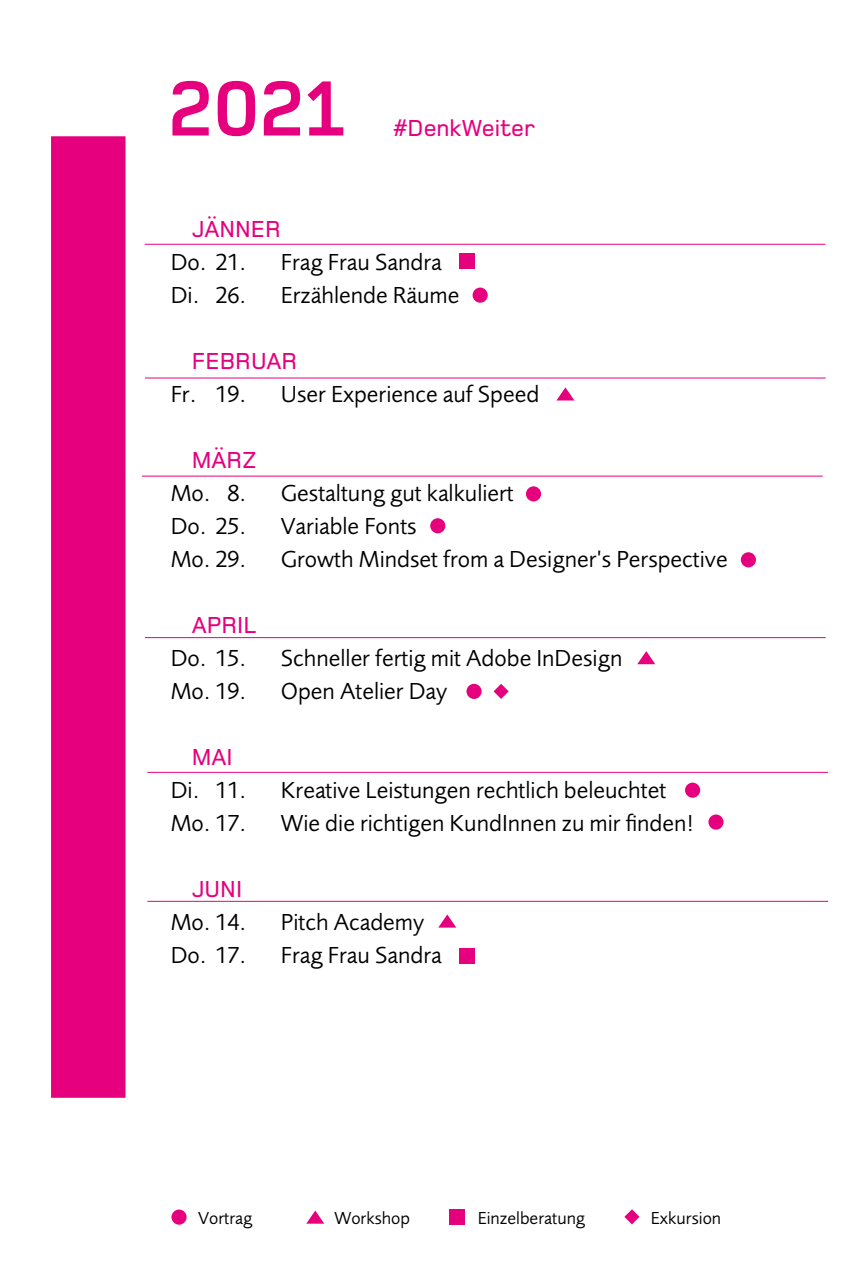
<style>
.page{position:relative;width:868px;height:1276px;background:#fff}
.page>*{position:absolute;margin:0;border:0;box-sizing:border-box;transform-origin:0 0}
.t1{font:700 81px "Foundry Monoline";color:#e6007d}
.t2{font:24px/33px "Foundry Sans";color:#000}
.t3{font:500 24px "Foundry Monoline";color:#e6007d}
.t4{font:18px "Foundry Sans";color:#000}
</style>
<div class="page">
<hr style="left:145px;top:377px;width:680px;height:1px;background:#e6007d">
<hr style="left:142px;top:475px;width:680px;height:1px;background:#e6007d">
<hr style="left:145px;top:637px;width:680px;height:1px;background:#e6007d">
<hr style="left:145px;top:244px;width:680px;height:1px;background:#e6007d">
<div style="left:51px;top:136px;width:74px;height:961px;background:#e6007d;border:3px solid #e6007d"></div>
<div style="left:171px;top:1209px;width:15px;height:15px;background:#e6007d;border-radius:50%"></div>
<svg style="left:306px;top:1210px;width:18px;height:13px"></svg>
<div style="left:449px;top:1209px;width:15px;height:15px;background:#e6007d"></div>
<div style="left:460px;top:254px;width:15px;height:15px;background:#e6007d"></div>
<div style="left:472px;top:287px;width:15px;height:16px;background:#e6007d;border-radius:50%"></div>
<hr style="left:147px;top:772px;width:681px;height:1px;background:#e6007d">
<hr style="left:147px;top:901px;width:681px;height:1px;background:#e6007d">
<svg style="left:557px;top:387px;width:17px;height:13px"></svg>
<div style="left:526px;top:486px;width:15px;height:15px;background:#e6007d;border-radius:50%"></div>
<div style="left:430px;top:518px;width:15px;height:15px;background:#e6007d;border-radius:50%"></div>
<div style="left:740px;top:552px;width:15px;height:15px;background:#e6007d;border-radius:50%"></div>
<svg style="left:637px;top:651px;width:18px;height:13px"></svg>
<div style="left:685px;top:782px;width:15px;height:15px;background:#e6007d;border-radius:50%"></div>
<div style="left:708px;top:814px;width:15px;height:15px;background:#e6007d;border-radius:50%"></div>
<svg style="left:438px;top:914px;width:18px;height:13px"></svg>
<div style="left:459px;top:948px;width:15px;height:15px;background:#e6007d"></div>
<svg style="left:624px;top:1209px;width:15px;height:15px"></svg>
<svg style="left:493px;top:684px;width:15px;height:15px"></svg>
<div style="left:466px;top:684px;width:15px;height:15px;background:#e6007d;border-radius:50%"></div>
<h1 class="t1" style="left:168px;top:66px;width:178px">2021</h1>
<p class="t3" style="left:192px;top:216px;width:91px">JÄNNER</p>
<p class="t3" style="left:393px;top:116px;width:143px">#DenkWeiter</p>
<p class="t2" style="left:171px;top:246px;width:77px">Do. 21.<br>Di.</p>
<p class="t2" style="left:215px;top:279px;width:32px">26.</p>
<p class="t2" style="left:281px;top:246px;width:180px">Frag Frau Sandra<br>Erzählende Räume</p>
<p class="t3" style="left:192px;top:348px;width:107px">FEBRUAR</p>
<p class="t2" style="left:171px;top:378px;width:27px">Fr.</p>
<p class="t2" style="left:215px;top:378px;width:32px">19.</p>
<p class="t3" style="left:192px;top:447px;width:67px">MÄRZ</p>
<p class="t2" style="left:227px;top:477px;width:20px">8.</p>
<p class="t2" style="left:171px;top:477px;width:77px">Mo.<br>Do. 25.<br>Mo. 29.</p>
<p class="t3" style="left:192px;top:612px;width:66px">APRIL</p>
<p class="t2" style="left:171px;top:642px;width:77px">Do. 15.<br>Mo. 19.</p>
<p class="t3" style="left:192px;top:744px;width:43px">MAI</p>
<p class="t2" style="left:215px;top:774px;width:32px">11.</p>
<p class="t2" style="left:171px;top:774px;width:77px">Di.<br>Mo. 17.</p>
<p class="t3" style="left:192px;top:876px;width:52px">JUNI</p>
<p class="t2" style="left:171px;top:906px;width:77px">Mo. 14.<br>Do. 17.</p>
<p class="t2" style="left:281px;top:378px;width:260px">User Experience auf Speed</p>
<p class="t2" style="left:281px;top:477px;width:448px">Gestaltung gut kalkuliert<br>Variable Fonts<br>Growth Mindset from a Designer’s Perspective</p>
<p class="t2" style="left:281px;top:642px;width:343px">Schneller fertig mit Adobe InDesign<br>Open Atelier Day</p>
<p class="t2" style="left:281px;top:774px;width:414px">Kreative Leistungen rechtlich beleuchtet<br>Wie die richtigen KundInnen zu mir finden!</p>
<p class="t2" style="left:281px;top:906px;width:162px">Pitch Academy<br>Frag Frau Sandra</p>
<p class="t4" style="left:198px;top:1208px;width:56px">Vortrag</p>
<p class="t4" style="left:334px;top:1208px;width:77px">Workshop</p>
<p class="t4" style="left:477px;top:1208px;width:109px">Einzelberatung</p>
<p class="t4" style="left:650px;top:1208px;width:72px">Exkursion</p>
</div>
